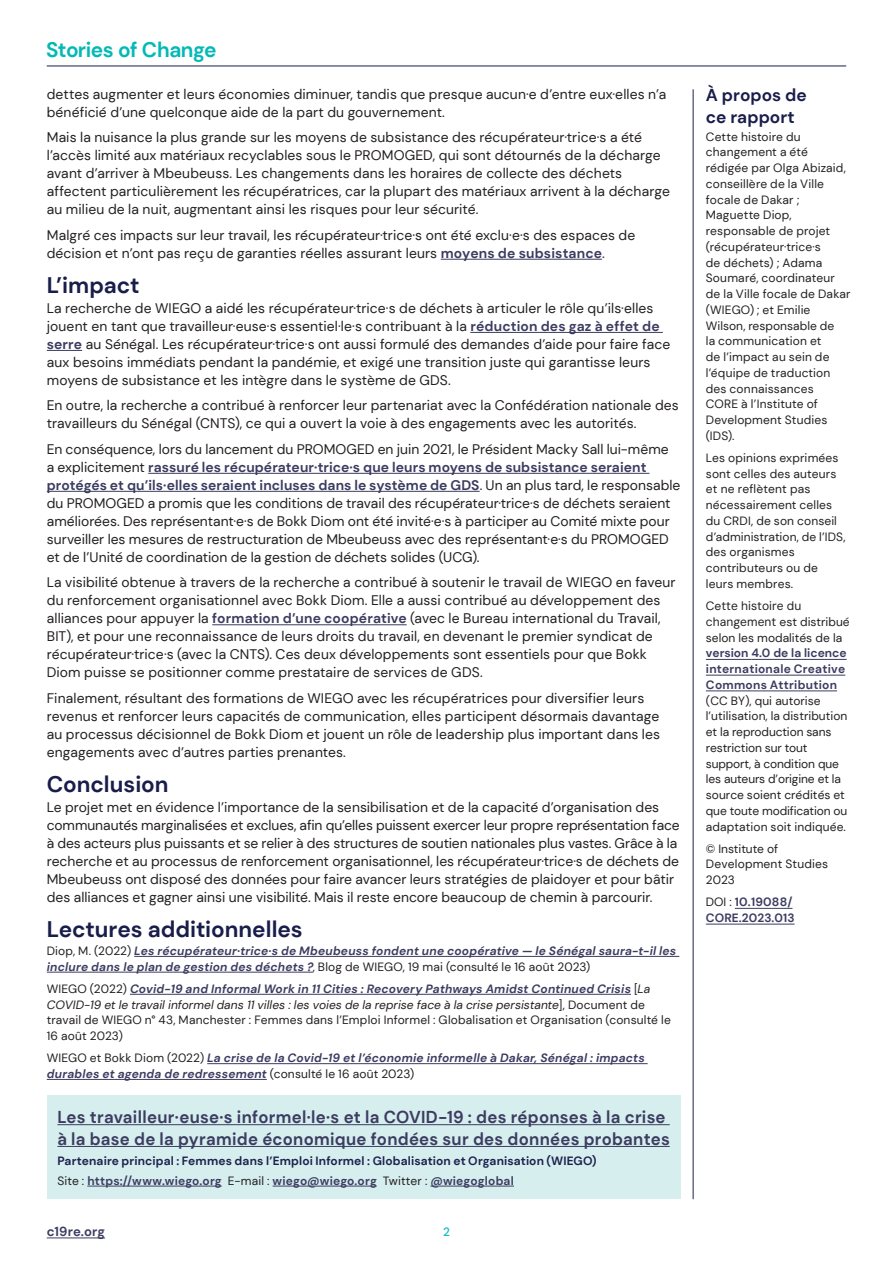
<style>
.page{position:relative;width:893px;height:1263px;background:#fff}
.page>*{position:absolute;margin:0;border:0;box-sizing:border-box;transform-origin:0 0}
.t1{font:700 22.5px "DM Sans";color:#191d4a}
.t2{font:700 21px "DM Sans";letter-spacing:-.025em;color:#03b9b6}
.t3{font:700 17.25px/21.8px "DM Sans";letter-spacing:.015em;color:#3c3c61}
.t4{font:700 17.25px/21.8px "DM Sans";color:#191d4a}
.t5{font:13.8px/18px "DM Sans";letter-spacing:.005em;color:#231f20}
.t6{font:700 13.2px "DM Sans";letter-spacing:.015em;color:#3c3c61}
.t7{font:12px/15.8px "DM Sans";letter-spacing:.01em;color:#231f20}
.t8{font:italic 700 12px/15.8px "DM Sans";letter-spacing:.015em;color:#3c3c61}
.t9{font:12px/15.8px "DM Sans";letter-spacing:-.01em;color:#231f20}
.t10{font:700 12px/19.6px "DM Sans";letter-spacing:.01em;color:#1e214e}
.t11{font:700 12px/15.8px "DM Sans";letter-spacing:.02em;color:#3c3c61;text-align:justify}
.t12{font:12px "DM Sans 9 pt";color:#231f20}
.t13{font:500 12px "DM Sans";color:#14bcc4}
.s1{font-weight:700;color:#3c3c61}
.s2{font-weight:400;font-style:normal;color:#231f20}
.s3{font-weight:700;font-style:italic;color:#3c3c61}
.s4{font-style:italic}
.s5{font-weight:400;color:#231f20}
.s6{color:#3c3c61}
.s7{font-family:"DM Sans"}
.s8{font-family:"DM Sans 9 pt"}
</style>
<div class="page">
<hr style="left:47px;top:1238px;width:58px;height:1px;background:#3c3c61">
<hr style="left:441px;top:259px;width:161px;height:1px;background:#3c3c61">
<hr style="left:470px;top:332px;width:193px;height:1px;background:#3c3c61">
<hr style="left:47px;top:350px;width:35px;height:1px;background:#3c3c61">
<hr style="left:148px;top:473px;width:501px;height:1px;background:#3c3c61">
<hr style="left:47px;top:491px;width:433px;height:1px;background:#3c3c61">
<hr style="left:212px;top:624px;width:195px;height:1px;background:#3c3c61">
<hr style="left:134px;top:956px;width:545px;height:1px;background:#3c3c61">
<hr style="left:47px;top:972px;width:266px;height:1px;background:#3c3c61">
<hr style="left:130px;top:994px;width:501px;height:1px;background:#3c3c61">
<hr style="left:207px;top:1063px;width:441px;height:1px;background:#3c3c61">
<hr style="left:47px;top:1079px;width:220px;height:1px;background:#3c3c61">
<hr style="left:706px;top:924px;width:89px;height:1px;background:#3c3c61">
<hr style="left:735px;top:908px;width:57px;height:1px;background:#3c3c61">
<hr style="left:706px;top:691px;width:131px;height:1px;background:#3c3c61">
<hr style="left:706px;top:675px;width:139px;height:1px;background:#3c3c61">
<hr style="left:751px;top:659px;width:96px;height:1px;background:#3c3c61">
<hr style="left:706px;top:659px;width:45px;height:1px;background:#3c3c61">
<hr style="left:47px;top:66px;width:799px;height:1px;background:#191d4a">
<hr style="left:693px;top:89px;width:1px;height:1110px;background:#1e214e">
<div style="left:47px;top:1095px;width:633px;height:104px;background:#d6eeee"></div>
<hr style="left:57px;top:1124px;width:613px;height:1px;background:#3c3c61">
<hr style="left:57px;top:1146px;width:613px;height:1px;background:#3c3c61">
<hr style="left:87px;top:1186px;width:135px;height:1px;background:#3c3c61">
<hr style="left:273px;top:1186px;width:104px;height:1px;background:#3c3c61">
<hr style="left:430px;top:1186px;width:84px;height:1px;background:#3c3c61">
<h2 class="t2" style="left:46px;top:37px;width:172px">Stories of Change</h2>
<p class="t5" style="left:47px;top:85px;width:621px">dettes augmenter et leurs économies diminuer, tandis que presque aucun·e d’entre eux·elles n’a bénéficié d’une quelconque aide de la part du gouvernement.</p>
<p class="t5" style="left:47px;top:128px;width:625px">Mais la nuisance la plus grande sur les moyens de subsistance des récupérateur·trice·s a été l’accès limité aux matériaux recyclables sous le PROMOGED, qui sont détournés de la décharge avant d’arriver à Mbeubeuss. Les changements dans les horaires de collecte des déchets affectent particulièrement les récupératrices, car la plupart des matériaux arrivent à la décharge au milieu de la nuit, augmentant ainsi les risques pour leur sécurité.</p>
<p class="t5" style="left:47px;top:226px;width:590px">Malgré ces impacts sur leur travail, les récupérateur·trice·s ont été exclu·e·s des espaces de décision et n’ont pas reçu de garanties réelles assurant leurs <span class="s1">moyens de subsistance</span>.</p>
<h1 class="t1" style="left:47px;top:271px;width:94px">L’impact</h1>
<p class="t5" style="left:47px;top:299px;width:625px">La recherche de WIEGO a aidé les récupérateur·trice·s de déchets à articuler le rôle qu’ils·elles jouent en tant que travailleur·euse·s essentiel·le·s contribuant à la <span class="s1">réduction des gaz à effet de serre</span> au Sénégal. Les récupérateur·trice·s ont aussi formulé des demandes d’aide pour faire face aux besoins immédiats pendant la pandémie, et exigé une transition juste qui garantisse leurs moyens de subsistance et les intègre dans le système de GDS.</p>
<p class="t5" style="left:47px;top:396px;width:633px">En outre, la recherche a contribué à renforcer leur partenariat avec la Confédération nationale des travailleurs du Sénégal (CNTS), ce qui a ouvert la voie à des engagements avec les autorités.</p>
<p class="t5" style="left:47px;top:440px;width:635px">En conséquence, lors du lancement du PROMOGED en juin 2021, le Président Macky Sall lui-même<br>a explicitement <span class="s1">rassuré les récupérateur·trice·s que leurs moyens de subsistance seraient protégés et qu’ils·elles seraient incluses dans le système de GDS</span>. Un an plus tard, le responsable du PROMOGED a promis que les conditions de travail des récupérateur·trice·s de déchets seraient améliorées. Des représentant·e·s de Bokk Diom ont été invité·e·s à participer au Comité mixte pour surveiller les mesures de restructuration de Mbeubeuss avec des représentant·e·s du PROMOGED et de l’Unité de coordination de la gestion de déchets solides (UCG).</p>
<p class="t5" style="left:47px;top:573px;width:630px">La visibilité obtenue à travers de la recherche a contribué à soutenir le travail de WIEGO en faveur du renforcement organisationnel avec Bokk Diom. Elle a aussi contribué au développement des alliances pour appuyer la <span class="s1">formation d’une coopérative</span> (avec le Bureau international du Travail, BIT), et pour une reconnaissance de leurs droits du travail, en devenant le premier syndicat de récupérateur·trice·s (avec la CNTS). Ces deux développements sont essentiels pour que Bokk Diom puisse se positionner comme prestataire de services de GDS.</p>
<p class="t5" style="left:47px;top:689px;width:615px">Finalement, résultant des formations de WIEGO avec les récupératrices pour diversifier leurs revenus et renforcer leurs capacités de communication, elles participent désormais davantage au processus décisionnel de Bokk Diom et jouent un rôle de leadership plus important dans les engagements avec d’autres parties prenantes.</p>
<h1 class="t1" style="left:47px;top:770px;width:123px">Conclusion</h1>
<p class="t5" style="left:47px;top:798px;width:634px">Le projet met en évidence l’importance de la sensibilisation et de la capacité d’organisation des communautés marginalisées et exclues, afin qu’elles puissent exercer leur propre représentation face à des acteurs plus puissants et se relier à des structures de soutien nationales plus vastes. Grâce à la recherche et au processus de renforcement organisationnel, les récupérateur·trice·s de déchets de Mbeubeuss ont disposé des données pour faire avancer leurs stratégies de plaidoyer et pour bâtir des alliances et gagner ainsi une visibilité. Mais il reste encore beaucoup de chemin à parcourir.</p>
<h1 class="t1" style="left:47px;top:915px;width:257px">Lectures additionnelles</h1>
<p class="t8" style="left:47px;top:943px;width:631px"><span class="s2">Diop, M. (2022)</span> Les récupérateur·trice·s de Mbeubeuss fondent une coopérative — le Sénégal saura-t-il les inclure dans le plan de gestion des déchets ?<span class="s2">, Blog de WIEGO, 19 mai (consulté le 16 août 2023)</span></p>
<p class="t7" style="left:47px;top:981px;width:626px">WIEGO (2022) <span class="s3">Covid-19 and Informal Work in 11 Cities : Recovery Pathways Amidst Continued Crisis</span> [<span class="s4">La COVID-19 et le travail informel dans 11 villes : les voies de la reprise face à la crise persistante</span>], Document de travail de WIEGO n° 43, Manchester : Femmes dans l’Emploi Informel : Globalisation et Organisation (consulté le 16 août 2023)</p>
<p class="t8" style="left:47px;top:1050px;width:599px"><span class="s2">WIEGO et Bokk Diom (2022)</span> La crise de la Covid-19 et l’économie informelle à Dakar, Sénégal : impacts durables et agenda de redressement <span class="s2">(consulté le 16 août 2023)</span></p>
<p class="t3" style="left:57px;top:1106px;width:614px">Les travailleur·euse·s informel·le·s et la COVID-19 : des réponses à la crise à la base de la pyramide économique fondées sur des données probantes</p>
<p class="t10" style="left:57px;top:1151px;width:541px">Partenaire principal : Femmes dans l’Emploi Informel : Globalisation et Organisation (WIEGO)<br><span class="s5">Site :</span> <span class="s6">https://www.wiego.org</span> <span class="s5">E-mail :</span> <span class="s6">wiego@wiego.org</span> <span class="s5">Twitter :</span> <span class="s6">@wiegoglobal</span></p>
<p class="t6" style="left:47px;top:1223px;width:60px">c19re.org</p>
<p class="t13" style="left:443px;top:1225px;width:8px">2</p>
<p class="t4" style="left:706px;top:84px;width:102px">À propos de ce rapport</p>
<p class="t7" style="left:706px;top:129px;width:146px">Cette histoire du changement a été rédigée par Olga Abizaid, conseillère de la Ville focale de Dakar ;<br>Maguette Diop, responsable de projet (récupérateur·trice·s<br>de déchets) ; Adama<br>Soumaré, coordinateur de la Ville focale de Dakar (WIEGO) ; et Emilie<br>Wilson, responsable de<br>la communication et<br>de l’impact au sein de l’équipe de traduction des connaissances<br>CORE à l’Institute of<br>Development Studies (IDS).</p>
<p class="t7" style="left:706px;top:450px;width:141px">Les opinions exprimées sont celles des auteurs et ne reflètent pas nécessairement celles du CRDI, de son conseil d’administration, de l’IDS, des organismes contributeurs ou de leurs membres.</p>
<p class="t12" style="left:706px;top:598px;width:97px"><span class="s7">Ce</span>tte histoire du</p>
<p class="t7" style="left:706px;top:614px;width:145px"><span class="s8">changement</span> est distribué selon les modalités de la</p>
<p class="t11" style="left:706px;top:645px;width:142px">version 4.0 de la licence internationale Creative Commons Attribution</p>
<p class="t9" style="left:706px;top:692px;width:143px">(CC BY), qui autorise l’utilisation, la distribution et la reproduction sans restriction sur tout support, à condition que les auteurs d’origine et la source soient crédités et que toute modification ou adaptation soit indiquée.</p>
<p class="t7" style="left:706px;top:840px;width:124px">© Institute of<br>Development Studies<br>2023</p>
<p class="t11" style="left:706px;top:894px;width:90px"><span class="s5">DOI :</span> 10.19088/<br>CORE.2023.013</p>
</div>
